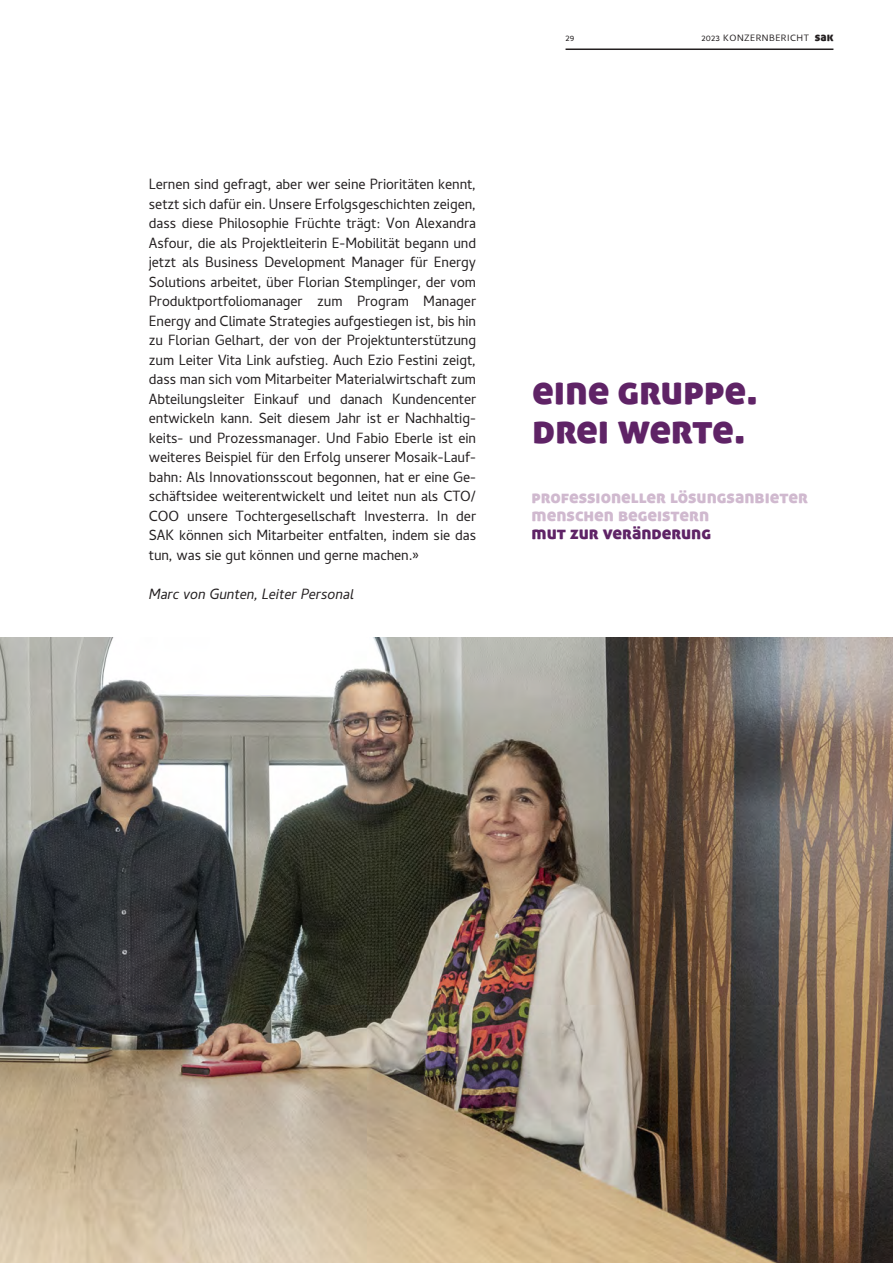
<style>
.page{position:relative;width:893px;height:1263px;background:#fff}
.page>*{position:absolute;margin:0;border:0;box-sizing:border-box;transform-origin:0 0}
.t1{font:40.5px/39px "Aller Display";letter-spacing:-.005em;color:#5f2366}
.t2{font:18px/18px "Aller Display";color:#d0b9cf}
.t3{font:18px "Aller Display";color:#5f2366}
.t4{font:15px/19.5px "Cambay";letter-spacing:-.005em;color:#231f20;text-align:justify;scale:.94 1}
.t5{font:italic 15px "Cambay";color:#231f20;scale:.94 1}
.t6{font:9.3px "Cambay";letter-spacing:.05em;color:#231f20}
.s1{font-family:"Aller Display";font-size:12px}
</style>
<div class="page">
<img style="left:0;top:638px;width:893px;height:625px">
<hr style="left:566px;top:49px;width:267px;height:1px;background:#231f20">
<p class="t4" style="left:149px;top:174px;width:350px">Lernen sind gefragt, aber wer seine Prioritäten kennt, setzt sich dafür ein. Unsere Erfolgsgeschichten zeigen, dass diese Philosophie Früchte trägt: Von Alexandra Asfour, die als Projektleiterin E-Mobilität begann und jetzt als Business Development Manager für Energy Solutions arbeitet, über Florian Stemplinger, der vom Produktportfoliomanager zum Program Manager Energy and Climate Strategies aufgestiegen ist, bis hin zu Florian Gelhart, der von der Projektunterstützung zum Leiter Vita Link aufstieg. Auch Ezio Festini zeigt, dass man sich vom Mitarbeiter Materialwirtschaft zum Abteilungsleiter Einkauf und danach Kundencenter entwickeln kann. Seit diesem Jahr ist er Nachhaltig&shy;keits- und Prozessmanager. Und Fabio Eberle ist ein weiteres Beispiel für den Erfolg unserer Mosaik-Lauf&shy;bahn: Als Innovationsscout begonnen, hat er eine Ge&shy;schäftsidee weiterentwickelt und leitet nun als CTO/ COO unsere Tochtergesellschaft Investerra. In der SAK können sich Mitarbeiter entfalten, indem sie das tun, was sie gut können und gerne machen.»</p>
<p class="t5" style="left:149px;top:585px;width:220px">Marc von Gunten, Leiter Personal</p>
<p class="t6" style="left:566px;top:33px;width:10px">29</p>
<p class="t6" style="left:701px;top:33px;width:134px">2023 KONZERNBERICHT <span class="s1">sak</span></p>
<h1 class="t1" style="left:532px;top:369px;width:227px">eine gruppe. drei werte.</h1>
<p class="t2" style="left:531px;top:487px;width:278px">professioneller lösungsanbieter menschen begeistern</p>
<p class="t3" style="left:531px;top:521px;width:181px">mut zur veränderung</p>
</div>
